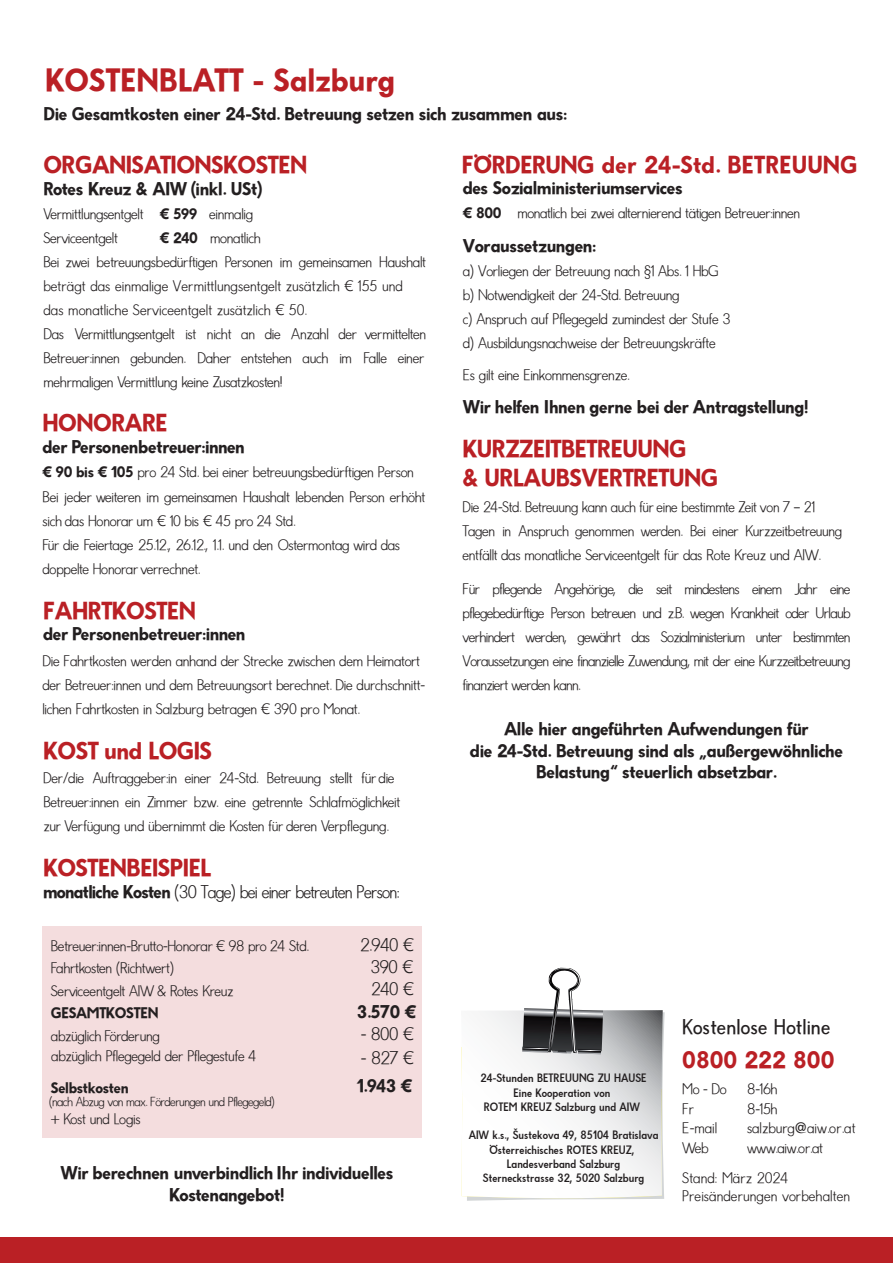
<style>
.page{position:relative;width:893px;height:1263px;background:#fff}
.page>*{position:absolute;margin:0;border:0;box-sizing:border-box;transform-origin:0 0}
.t1{font:700 31.5px "ORK Demi";color:#ba2025}
.t2{font:700 24px/28.8px "ORK Demi";letter-spacing:-.025em;color:#ba2025}
.t3{font:700 24px "ORK Demi";color:#ba2025}
.t4{font:700 23.7px "ORK Demi";color:#ba2025}
.t5{font:20.85px "ORK Regular";color:#231f20}
.t6{font:700 18px/21.6px "ORK Demi";letter-spacing:-.025em;color:#231f20;text-align:center}
.t7{font:18px "ORK Light";letter-spacing:-.045em;color:#231f20}
.t8{font:15px/24px "ORK Light";letter-spacing:-.025em;color:#231f20}
.t9{font:15px/18px "ORK Light";color:#231f20}
.t10{font:700 15px "ORK Demi";letter-spacing:-.025em;color:#231f20}
.t11{font:12.75px "ORK Light";letter-spacing:-.05em;color:#231f20}
.t12{font:11.85px/14.2px "ORK Medium";color:#231f20;text-align:center;scale:.93 1}
.s1{font-family:"ORK Demi";font-weight:700}
</style>
<div class="page">
<div style="left:0;top:1237px;width:893px;height:26px;background:#ba2025"></div>
<svg style="left:461px;top:967px;width:204px;height:234px"></svg>
<div style="left:43px;top:926px;width:379px;height:212px;background:#f4ddde"></div>
<h1 class="t1" style="left:45px;top:61px;width:351px">KOSTENBLATT - Salzburg</h1>
<p class="t6" style="left:43px;top:103px;width:525px">Die Gesamtkosten einer 24-Std. Betreuung setzen sich zusammen aus:</p>
<h2 class="t2" style="left:43px;top:151px;width:265px">ORGANISATIONSKOSTEN</h2>
<p class="t6" style="left:43px;top:178px;width:221px">Rotes Kreuz &amp; AIW (inkl. USt)</p>
<p class="t8" style="left:43px;top:202px;width:211px">Vermittlungsentgelt <span class="s1">€ 599</span> einmalig<br>Serviceentgelt</p>
<h2 class="t3" style="left:462px;top:151px;width:397px">FÖRDERUNG der 24-Std. BETREUUNG</h2>
<p class="t6" style="left:463px;top:177px;width:221px">des Sozialministeriumservices</p>
<p class="t8" style="left:463px;top:201px;width:339px"><span class="s1">€ 800</span> monatlich bei zwei alternierend tätigen Betreuer:innen</p>
<p class="t6" style="left:463px;top:235px;width:135px">Voraussetzungen:</p>
<p class="t8" style="left:463px;top:259px;width:269px">a) Vorliegen der Betreuung nach §1 Abs. 1 HbG b) Notwendigkeit der 24-Std. Betreuung<br>c) Anspruch auf Pflegegeld zumindest der Stufe 3 d) Ausbildungsnachweise der Betreuungskräfte</p>
<p class="t8" style="left:463px;top:363px;width:168px">Es gilt eine Einkommensgrenze.</p>
<p class="t8" style="left:43px;top:226px;width:384px;text-indent:116px"><span class="s1">€ 240</span> monatlich<br>Bei zwei betreuungsbedürftigen Personen im gemeinsamen Haushalt beträgt das einmalige Vermittlungsentgelt zusätzlich € 155 und das monatliche Serviceentgelt zusätzlich € 50.<br>Das Vermittlungsentgelt ist nicht an die Anzahl der vermittelten Betreuer:innen gebunden. Daher entstehen auch im Falle einer mehrmaligen Vermittlung keine Zusatzkosten!</p>
<h2 class="t2" style="left:43px;top:409px;width:127px">HONORARE</h2>
<p class="t6" style="left:43px;top:436px;width:204px">der Personenbetreuer:innen</p>
<p class="t8" style="left:43px;top:460px;width:373px"><span class="s1">€ 90 bis € 105</span> pro 24 Std. bei einer betreuungsbedürftigen Person</p>
<p class="t6" style="left:463px;top:396px;width:347px">Wir helfen Ihnen gerne bei der Antragstellung!</p>
<h2 class="t2" style="left:463px;top:435px;width:257px">KURZZEITBETREUUNG<br>&amp; URLAUBSVERTRETUNG</h2>
<p class="t8" style="left:43px;top:485px;width:384px">Bei jeder weiteren im gemeinsamen Haushalt lebenden Person erhöht sich das Honorar um € 10 bis € 45 pro 24 Std.<br>Für die Feiertage 25.12., 26.12., 1.1. und den Ostermontag wird das doppelte Honorar verrechnet.</p>
<h2 class="t2" style="left:43px;top:596px;width:154px">FAHRTKOSTEN</h2>
<p class="t6" style="left:43px;top:623px;width:204px">der Personenbetreuer:innen</p>
<p class="t8" style="left:42px;top:649px;width:384px">Die Fahrtkosten werden anhand der Strecke zwischen dem Heimatort der Betreuer:innen und dem Betreuungsort berechnet. Die durchschnitt&shy;lichen Fahrtkosten in Salzburg betragen € 390 pro Monat.</p>
<h2 class="t2" style="left:43px;top:736px;width:170px">KOST und LOGIS</h2>
<p class="t8" style="left:43px;top:766px;width:359px">Der/die Auftraggeber:in einer 24-Std. Betreuung stellt für die<br>Betreuer:innen ein Zimmer bzw. eine getrennte Schlafmöglichkeit zur Verfügung und übernimmt die Kosten für deren Verpflegung.</p>
<h2 class="t2" style="left:43px;top:853px;width:170px">KOSTENBEISPIEL</h2>
<p class="t7" style="left:43px;top:881px;width:358px"><span class="s1">monatliche Kosten</span> (30 Tage) bei einer betreuten Person:</p>
<p class="t8" style="left:51px;top:935px;width:259px;line-height:22.5px">Betreuer:innen-Brutto-Honorar € 98 pro 24 Std.<br>Fahrtkosten (Richtwert)</p>
<p class="t7" style="left:360px;top:934px;width:55px">2.940 €</p>
<p class="t7" style="left:370px;top:957px;width:44px">390 €</p>
<p class="t8" style="left:51px;top:979px;width:184px">Serviceentgelt AIW &amp; Rotes Kreuz</p>
<p class="t7" style="left:371px;top:979px;width:44px">240 €</p>
<p class="t10" style="left:51px;top:1004px;width:109px">GESAMTKOSTEN</p>
<p class="t6" style="left:357px;top:1001px;width:61px">3.570 €</p>
<p class="t8" style="left:51px;top:1024px;width:111px">abzüglich Förderung</p>
<p class="t7" style="left:360px;top:1024px;width:55px">- 800 €</p>
<p class="t7" style="left:361px;top:1047px;width:55px">- 827 €</p>
<p class="t10" style="left:51px;top:1079px;width:80px">Selbstkosten</p>
<p class="t11" style="left:49px;top:1095px;width:227px">(nach Abzug von max. Förderungen und Pflegegeld)</p>
<p class="t8" style="left:51px;top:1044px;width:206px">abzüglich Pflegegeld der Pflegestufe 4</p>
<p class="t6" style="left:357px;top:1075px;width:57px">1.943 €</p>
<p class="t8" style="left:51px;top:1107px;width:91px">+ Kost und Logis</p>
<p class="t6" style="left:60px;top:1162px;width:335px">Wir berechnen unverbindlich Ihr individuelles<br>Kostenangebot!</p>
<p class="t8" style="left:463px;top:495px;width:381px">Die 24-Std. Betreuung kann auch für eine bestimmte Zeit von 7 – 21<br>Tagen in Anspruch genommen werden. Bei einer Kurzzeitbetreuung entfällt das monatliche Serviceentgelt für das Rote Kreuz und AIW.</p>
<p class="t8" style="left:463px;top:577px;width:390px;text-align:justify">Für pflegende Angehörige, die seit mindestens einem Jahr eine pflegebedürftige Person betreuen und z.B. wegen Krankheit oder Urlaub verhindert werden, gewährt das Sozialministerium unter bestimmten Voraussetzungen eine finanzielle Zuwendung, mit der eine Kurzzeitbetreuung finanziert werden kann.</p>
<p class="t6" style="left:470px;top:718px;width:375px">Alle hier angeführten Aufwendungen für<br>die 24-Std. Betreuung sind als „außergewöhnliche<br>Belastung“ steuerlich absetzbar.</p>
<p class="t12" style="left:481px;top:1071px;width:180px">24-Stunden BETREUUNG ZU HAUSE<br>Eine Kooperation von<br>ROTEM KREUZ Salzburg und AIW</p>
<p class="t12" style="left:469px;top:1128px;width:206px">AIW k.s., Šustekova 49, 85104 Bratislava Österreichisches ROTES KREUZ, Landesverband Salzburg<br>Sterneckstrasse 32, 5020 Salzburg</p>
<h3 class="t5" style="left:682px;top:1014px;width:150px">Kostenlose Hotline</h3>
<h3 class="t4" style="left:682px;top:1046px;width:154px">0800 222 800</h3>
<p class="t8" style="left:682px;top:1077px;width:46px">Mo - Do</p>
<p class="t8" style="left:747px;top:1077px;width:32px">8-16h</p>
<p class="t8" style="left:682px;top:1097px;width:13px">Fr</p>
<p class="t8" style="left:747px;top:1097px;width:32px">8-15h</p>
<p class="t8" style="left:682px;top:1116px;width:37px">E-mail</p>
<p class="t9" style="left:747px;top:1119px;width:110px">salzburg@aiw.or.at</p>
<p class="t8" style="left:682px;top:1136px;width:28px">Web</p>
<p class="t8" style="left:747px;top:1136px;width:77px">www.aiw.or.at</p>
<p class="t9" style="left:682px;top:1169px;width:169px">Stand: März 2024<br>Preisänderungen vorbehalten</p>
</div>
